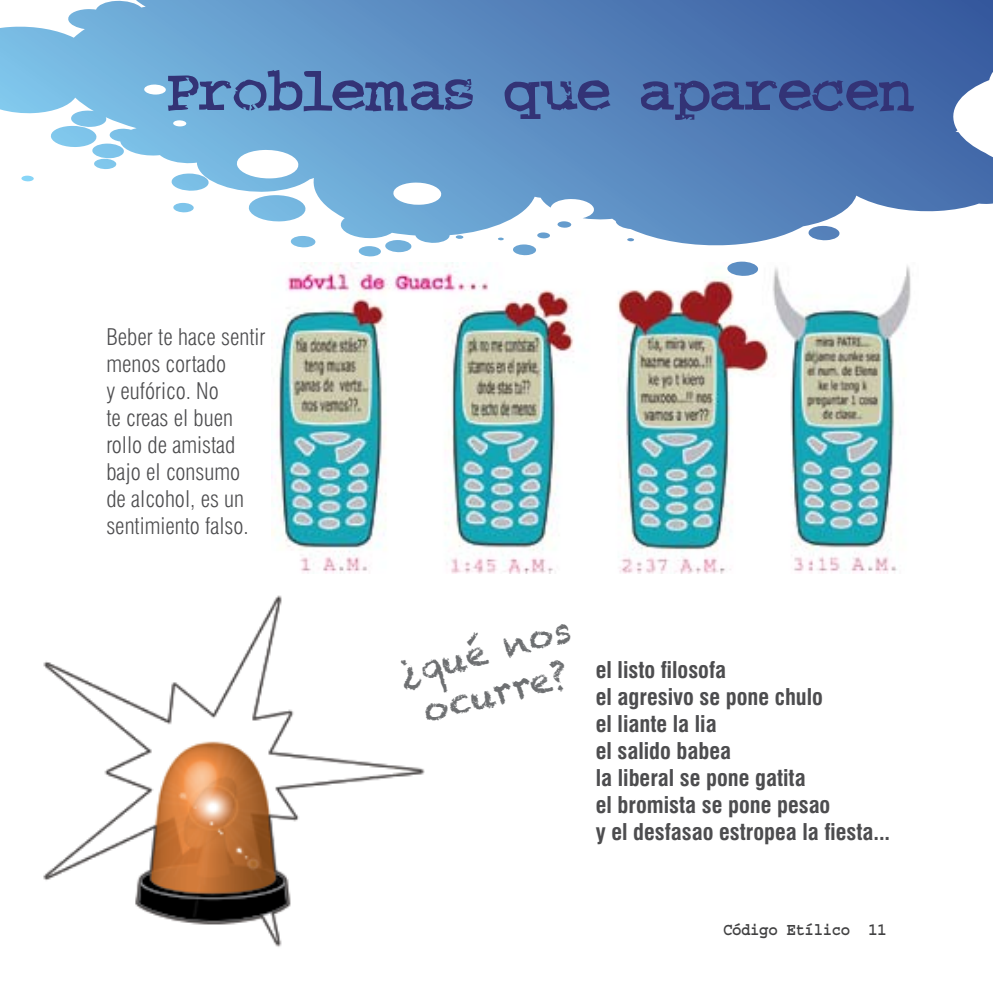
<style>
.page{position:relative;width:993px;height:993px;background:#fff}
.page>*{position:absolute;margin:0;border:0;box-sizing:border-box;transform-origin:0 0}
.t1{font:69px "Crud Font";color:#333376}
.t2{font:35px/42px "Chalkduster";color:#6d6f71;text-align:center}
.t3{font:700 condensed 22.5px/27px "Swiss 721 BT";color:#4d4d4f}
.t4{font:300 condensed 22.5px/27px "Swiss 721 BT";color:#4d4d4f}
.t5{font:700 17.5px "Courier";letter-spacing:-.025em;color:#414142;scale:.9 1}
</style>
<div class="page">
<img style="left:272px;top:262px;width:639px;height:311px">
<svg style="left:0;top:0;width:992px;height:247px"></svg>
<img style="left:43px;top:595px;width:381px;height:352px">
<h1 class="t1" style="left:167px;top:54px;width:749px">Problemas que aparecen</h1>
<p class="t4" style="left:106px;top:323px;width:161px">Beber te hace sentir menos cortado<br>y eufórico. No<br>te creas el buen rollo de amistad bajo el consumo<br>de alcohol, es un sentimiento falso.</p>
<h2 class="t2" style="left:394px;top:653px;width:178px;rotate:-15deg">¿qué nos ocurre?</h2>
<p class="t3" style="left:595px;top:655px;width:296px">el listo filosofa<br>el agresivo se pone chulo<br>el liante la lia<br>el salido babea<br>la liberal se pone gatita<br>el bromista se pone pesao<br>y el desfasao estropea la fiesta...</p>
<p class="t5" style="left:722px;top:920px;width:183px">Código Etílico 11</p>
</div>
